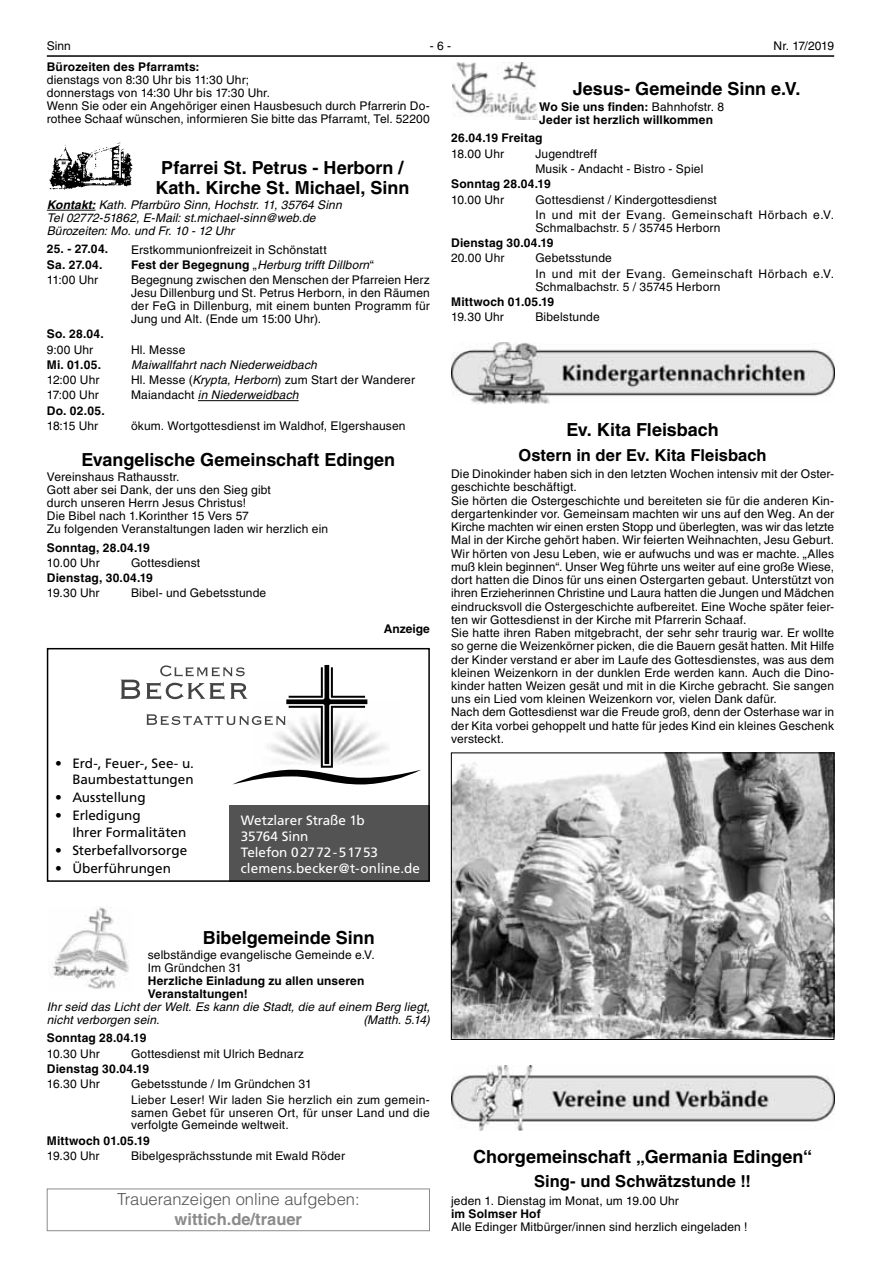
<style>
.page{position:relative;width:881px;height:1263px;background:#fff}
.page>*{position:absolute;margin:0;border:0;box-sizing:border-box;transform-origin:0 0}
.t1{font:700 18px/19.5px "Helvetica LT";color:#000;text-align:center}
.t2{font:700 16.5px "Helvetica LT";color:#000}
.t3{font:300 16.5px "Helvetica LT";color:#535353}
.t4{font:700 16.5px "Helvetica LT";color:#8b8b8b}
.t5{font:13.5px/16.2px "Frutiger";letter-spacing:-.005em;color:#000;text-align:right}
.t6{font:13.5px/16.2px "Frutiger";letter-spacing:-.005em;color:#fff}
.t7{font:12px/13.2px "Helvetica LT";letter-spacing:.01em;color:#000}
.t8{font:700 12px/13.2px "Helvetica LT";letter-spacing:.015em;color:#000}
.t9{font:italic 12px/13px "Helvetica LT";letter-spacing:.01em;color:#000}
.t10{font:12px/15.3px "Helvetica LT";letter-spacing:.03em;color:#000}
.t11{font:12px/15.3px "Helvetica LT";letter-spacing:.045em;color:#000}
.s1{font-weight:400}
.s2{font-weight:700}
.s3{font-weight:700;font-style:normal}
.s4{font-style:normal}
.s5{font-style:italic}
</style>
<div class="page">
<hr style="left:47px;top:55px;width:786px;height:2px;background:#000">
<img style="left:452px;top:63px;width:85px;height:57px">
<img style="left:451px;top:342px;width:382px;height:62px">
<img style="left:453px;top:755px;width:378px;height:283px">
<div style="left:451px;top:753px;width:382px;height:287px;border:1px solid #000"></div>
<img style="left:451px;top:1065px;width:382px;height:65px">
<hr style="left:47px;top:210px;width:48px;height:1px;background:#000">
<img style="left:49px;top:142px;width:84px;height:48px">
<hr style="left:198px;top:400px;width:100px;height:1px;background:#000">
<div style="left:230px;top:805px;width:199px;height:77px;background:#535353"></div>
<svg style="left:121px;top:665px;width:300px;height:119px"></svg>
<div style="left:47px;top:648px;width:382px;height:234px;border:2px solid #000"></div>
<img style="left:52px;top:907px;width:77px;height:82px">
<div style="left:47px;top:1188px;width:382px;height:43px;border:1px solid #8b8b8b"></div>
<p class="t7" style="left:47px;top:40px;width:26px">Sinn</p>
<p class="t7" style="left:429px;top:40px;width:23px">-6-</p>
<p class="t7" style="left:773px;top:40px;width:62px">Nr. 17/2019</p>
<h1 class="t1" style="left:572px;top:79px;width:229px">Jesus- Gemeinde Sinn e.V.</h1>
<p class="t8" style="left:539px;top:100px;width:186px">Wo Sie uns finden: <span class="s1">Bahnhofstr. 8<br></span>Jeder ist herzlich willkommen</p>
<p class="t8" style="left:451px;top:132px;width:93px">26.04.19 Freitag</p>
<p class="t7" style="left:451px;top:148px;width:54px">18.00 Uhr</p>
<p class="t7" style="left:535px;top:147px;width:169px;line-height:15.3px">Jugendtreff<br>Musik - Andacht - Bistro - Spiel</p>
<p class="t8" style="left:451px;top:178px;width:101px">Sonntag 28.04.19</p>
<p class="t7" style="left:451px;top:194px;width:54px">10.00 Uhr</p>
<p class="t10" style="left:535px;top:193px;width:300px">Gottesdienst / Kindergottesdienst<br>In und mit der Evang. Gemeinschaft Hörbach e.V.</p>
<p class="t7" style="left:535px;top:222px;width:186px">Schmalbachstr. 5 / 35745 Herborn</p>
<p class="t8" style="left:451px;top:236px;width:104px">Dienstag 30.04.19</p>
<p class="t7" style="left:451px;top:253px;width:55px">20.00 Uhr</p>
<p class="t11" style="left:535px;top:252px;width:300px">Gebetsstunde<br>In und mit der Evang. Gemeinschaft Hörbach e.V.</p>
<p class="t7" style="left:535px;top:281px;width:186px">Schmalbachstr. 5 / 35745 Herborn</p>
<p class="t8" style="left:451px;top:295px;width:105px">Mittwoch 01.05.19</p>
<p class="t7" style="left:451px;top:312px;width:54px">19.30 Uhr</p>
<p class="t7" style="left:535px;top:312px;width:66px">Bibelstunde</p>
<p class="t8" style="left:47px;top:60px;width:154px">Bürozeiten des Pfarramts:</p>
<p class="t7" style="left:47px;top:75px;width:384px">dienstags von 8:30 Uhr bis 11:30 Uhr;<br>donnerstags von 14:30 Uhr bis 17:30 Uhr.<br>Wenn Sie oder ein Angehöriger einen Hausbesuch durch Pfarrerin Do&shy;rothee Schaaf wünschen, informieren Sie bitte das Pfarramt, Tel. 52200</p>
<h1 class="t1" style="left:155px;top:158px;width:255px">Pfarrei St. Petrus - Herborn /<br>Kath. Kirche St. Michael, Sinn</h1>
<p class="t9" style="left:47px;top:198px;width:296px"><span class="s2">Kontakt:</span> Kath. Pfarrbüro Sinn, Hochstr. 11, 35764 Sinn<br>Tel 02772-51862, E-Mail: st.michael-sinn@web.de<br>Bürozeiten: Mo. und Fr. 10 - 12 Uhr</p>
<p class="t8" style="left:47px;top:243px;width:63px">25. - 27.04.</p>
<p class="t7" style="left:131px;top:244px;width:197px">Erstkommunionfreizeit in Schönstatt</p>
<p class="t8" style="left:47px;top:258px;width:57px">Sa. 27.04.</p>
<p class="t9" style="left:131px;top:258px;width:244px"><span class="s3">Fest der Begegnung</span> <span class="s4">„</span>Herburg trifft Dillborn<span class="s4">“</span></p>
<p class="t7" style="left:47px;top:275px;width:53px">11:00 Uhr</p>
<p class="t7" style="left:131px;top:275px;width:300px;text-align:justify">Begegnung zwischen den Menschen der Pfarreien Herz Jesu Dillenburg und St. Petrus Herborn, in den Räumen der FeG in Dillenburg, mit einem bunten Programm für Jung und Alt. (Ende um 15:00 Uhr).</p>
<p class="t8" style="left:47px;top:327px;width:59px">So. 28.04.</p>
<p class="t7" style="left:47px;top:344px;width:48px">9:00 Uhr</p>
<p class="t7" style="left:131px;top:344px;width:56px">Hl. Messe</p>
<p class="t8" style="left:47px;top:358px;width:56px">Mi. 01.05.</p>
<p class="t9" style="left:131px;top:358px;width:187px">Maiwallfahrt nach Niederweidbach</p>
<p class="t7" style="left:47px;top:375px;width:54px">12:00 Uhr</p>
<p class="t7" style="left:131px;top:375px;width:285px">Hl. Messe (<span class="s5">Krypta, Herborn</span>) zum Start der Wanderer</p>
<p class="t7" style="left:47px;top:390px;width:54px">17:00 Uhr</p>
<p class="t9" style="left:131px;top:389px;width:169px"><span class="s4">Maiandacht</span> in Niederweidbach</p>
<p class="t8" style="left:47px;top:404px;width:59px">Do. 02.05.</p>
<p class="t7" style="left:47px;top:420px;width:53px">18:15 Uhr</p>
<p class="t7" style="left:131px;top:420px;width:276px">ökum. Wortgottesdienst im Waldhof, Elgershausen</p>
<h1 class="t1" style="left:81px;top:450px;width:315px">Evangelische Gemeinschaft Edingen</h1>
<p class="t7" style="left:47px;top:471px;width:283px">Vereinshaus Rathausstr.<br>Gott aber sei Dank, der uns den Sieg gibt<br>durch unseren Herrn Jesus Christus!<br>Die Bibel nach 1.Korinther 15 Vers 57<br>Zu folgenden Veranstaltungen laden wir herzlich ein</p>
<p class="t8" style="left:47px;top:541px;width:105px">Sonntag, 28.04.19</p>
<p class="t7" style="left:47px;top:557px;width:54px">10.00 Uhr</p>
<p class="t7" style="left:131px;top:557px;width:71px">Gottesdienst</p>
<p class="t8" style="left:47px;top:571px;width:107px">Dienstag, 30.04.19</p>
<p class="t7" style="left:47px;top:588px;width:54px">19.30 Uhr</p>
<p class="t7" style="left:131px;top:588px;width:137px">Bibel- und Gebetsstunde</p>
<p class="t8" style="left:383px;top:623px;width:48px">Anzeige</p>
<h1 class="t1" style="left:566px;top:420px;width:154px">Ev. Kita Fleisbach</h1>
<h2 class="t2" style="left:518px;top:445px;width:249px">Ostern in der Ev. Kita Fleisbach</h2>
<p class="t7" style="left:451px;top:469px;width:384px">Die Dinokinder haben sich in den letzten Wochen intensiv mit der Oster&shy;geschichte beschäftigt.<br>Sie hörten die Ostergeschichte und bereiteten sie für die anderen Kin&shy;dergartenkinder vor. Gemeinsam machten wir uns auf den Weg. An der Kirche machten wir einen ersten Stopp und überlegten, was wir das letzte Mal in der Kirche gehört haben. Wir feierten Weihnachten, Jesu Geburt.<br>Wir hörten von Jesu Leben, wie er aufwuchs und was er machte. „Alles muß klein beginnen“. Unser Weg führte uns weiter auf eine große Wiese, dort hatten die Dinos für uns einen Ostergarten gebaut. Unterstützt von ihren Erzieherinnen Christine und Laura hatten die Jungen und Mädchen eindrucksvoll die Ostergeschichte aufbereitet. Eine Woche später feier&shy;ten wir Gottesdienst in der Kirche mit Pfarrerin Schaaf.<br>Sie hatte ihren Raben mitgebracht, der sehr sehr traurig war. Er wollte so gerne die Weizenkörner picken, die die Bauern gesät hatten. Mit Hilfe der Kinder verstand er aber im Laufe des Gottesdienstes, was aus dem kleinen Weizenkorn in der dunklen Erde werden kann. Auch die Dino&shy;kinder hatten Weizen gesät und mit in die Kirche gebracht. Sie sangen uns ein Lied vom kleinen Weizenkorn vor, vielen Dank dafür.<br>Nach dem Gottesdienst war die Freude groß, denn der Osterhase war in der Kita vorbei gehoppelt und hatte für jedes Kind ein kleines Geschenk versteckt.</p>
<p class="t5" style="left:55px;top:755px;width:140px">• Erd-, Feuer-, See- u.<br>Baumbestattungen</p>
<p class="t5" style="left:55px;top:789px;width:92px">• Ausstellung</p>
<p class="t5" style="left:72px;top:807px;width:115px;text-align:left;text-indent:-17px">• Erledigung<br>Ihrer Formalitäten</p>
<p class="t5" style="left:55px;top:842px;width:133px">• Sterbefallvorsorge</p>
<p class="t5" style="left:55px;top:860px;width:117px">• Überführungen</p>
<p class="t6" style="left:241px;top:812px;width:181px">Wetzlarer Straße 1b<br>35764 Sinn<br>Telefon 02772-51753 clemens.becker@t-online.de</p>
<h1 class="t1" style="left:203px;top:927px;width:173px">Bibelgemeinde Sinn</h1>
<p class="t7" style="left:148px;top:949px;width:228px">selbständige evangelische Gemeinde e.V.<br>Im Gründchen 31</p>
<p class="t8" style="left:148px;top:974px;width:218px">Herzliche Einladung zu allen unseren<br>Veranstaltungen!</p>
<p class="t9" style="left:47px;top:1000px;width:384px">Ihr seid das Licht der Welt. Es kann die Stadt, die auf einem Berg liegt, nicht verborgen sein.</p>
<p class="t9" style="left:363px;top:1013px;width:68px">(Matth. 5.14)</p>
<p class="t8" style="left:47px;top:1032px;width:101px">Sonntag 28.04.19</p>
<p class="t7" style="left:47px;top:1048px;width:54px">10.30 Uhr</p>
<p class="t7" style="left:131px;top:1048px;width:174px">Gottesdienst mit Ulrich Bednarz</p>
<p class="t8" style="left:47px;top:1062px;width:104px">Dienstag 30.04.19</p>
<p class="t7" style="left:47px;top:1079px;width:55px">16.30 Uhr</p>
<p class="t7" style="left:131px;top:1078px;width:300px;line-height:15.3px">Gebetsstunde / Im Gründchen 31<br>Lieber Leser! Wir laden Sie herzlich ein zum gemein-</p>
<p class="t7" style="left:131px;top:1107px;width:300px">samen Gebet für unseren Ort, für unser Land und die verfolgte Gemeinde weltweit.</p>
<p class="t8" style="left:47px;top:1134px;width:105px">Mittwoch 01.05.19</p>
<p class="t7" style="left:47px;top:1150px;width:54px">19.30 Uhr</p>
<p class="t7" style="left:131px;top:1150px;width:215px">Bibelgesprächsstunde mit Ewald Röder</p>
<h2 class="t3" style="left:117px;top:1189px;width:244px">Traueranzeigen online aufgeben:</h2>
<h2 class="t4" style="left:174px;top:1209px;width:129px">wittich.de/trauer</h2>
<h1 class="t1" style="left:473px;top:1147px;width:340px">Chorgemeinschaft „Germania Edingen“</h1>
<h2 class="t2" style="left:534px;top:1172px;width:218px">Sing- und Schwätzstunde !!</h2>
<p class="t7" style="left:451px;top:1195px;width:229px">jeden 1. Dienstag im Monat, um 19.00 Uhr</p>
<p class="t8" style="left:451px;top:1207px;width:91px">im Solmser Hof</p>
<p class="t7" style="left:451px;top:1221px;width:298px">Alle Edinger Mitbürger/innen sind herzlich eingeladen !</p>
</div>
